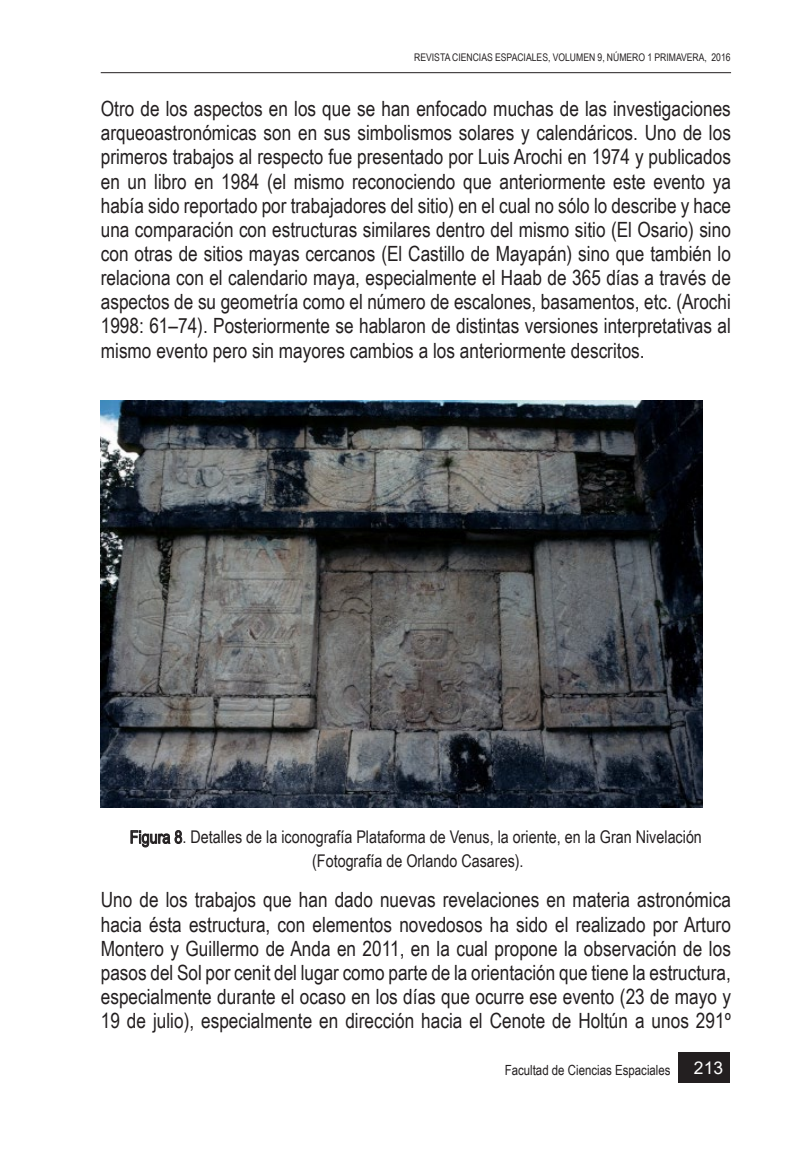
<style>
.page{position:relative;width:794px;height:1161px;background:#fff}
.page>*{position:absolute;margin:0;border:0;box-sizing:border-box;transform-origin:0 0}
.Subtitulo{font:21px/24.2px "Arial Narrow";color:#231f20;text-align:justify}
.Subtitulo-2{font:17.5px "Arial Narrow";color:#231f20}
.t1{font:17.5px "Arial";color:#fff}
.t2{font:14px "Arial Narrow";color:#231f20}
.t3{font:10.5px "Arial Narrow";color:#231f20}
</style>
<div class="page">
<div style="left:678px;top:1052px;width:51px;height:30px;background:#231f20"></div>
<hr style="left:101px;top:72px;width:630px;height:1px;background:#231f20">
<img style="left:101px;top:401px;width:601px;height:406px">
<svg style="left:131px;top:830px;width:51px;height:17px"></svg>
<p class="t3" style="left:414px;top:50px;width:318px">REVISTA CIENCIAS ESPACIALES, VOLUMEN 9, NÚMERO 1 PRIMAVERA, 2016</p>
<p class="Subtitulo" style="left:101px;top:96px;width:631px">Otro de los aspectos en los que se han enfocado muchas de las investigaciones arqueoastronómicas son en sus simbolismos solares y calendáricos. Uno de los primeros trabajos al respecto fue presentado por Luis Arochi en 1974 y publicados en un libro en 1984 (el mismo reconociendo que anteriormente este evento ya había sido reportado por trabajadores del sitio) en el cual no sólo lo describe y hace una comparación con estructuras similares dentro del mismo sitio (El Osario) sino con otras de sitios mayas cercanos (El Castillo de Mayapán) sino que también lo relaciona con el calendario maya, especialmente el Haab de 365 días a través de aspectos de su geometría como el número de escalones, basamentos, etc. (Arochi 1998: 61–74). Posteriormente se hablaron de distintas versiones interpretativas al mismo evento pero sin mayores cambios a los anteriormente descritos.</p>
<p class="Subtitulo-2" style="left:130px;top:824px;width:573px">Figura 8. Detalles de la iconografía Plataforma de Venus, la oriente, en la Gran Nivelación</p>
<p class="Subtitulo-2" style="left:312px;top:848px;width:213px">(Fotografía de Orlando Casares).</p>
<p class="Subtitulo" style="left:101px;top:887px;width:631px">Uno de los trabajos que han dado nuevas revelaciones en materia astronómica hacia ésta estructura, con elementos novedosos ha sido el realizado por Arturo Montero y Guillermo de Anda en 2011, en la cual propone la observación de los pasos del Sol por cenit del lugar como parte de la orientación que tiene la estructura, especialmente durante el ocaso en los días que ocurre ese evento (23 de mayo y 19 de julio), especialmente en dirección hacia el Cenote de Holtún a unos 291º</p>
<p class="t2" style="left:505px;top:1060px;width:167px">Facultad de Ciencias Espaciales</p>
<p class="t1" style="left:694px;top:1056px;width:31px">213</p>
</div>
